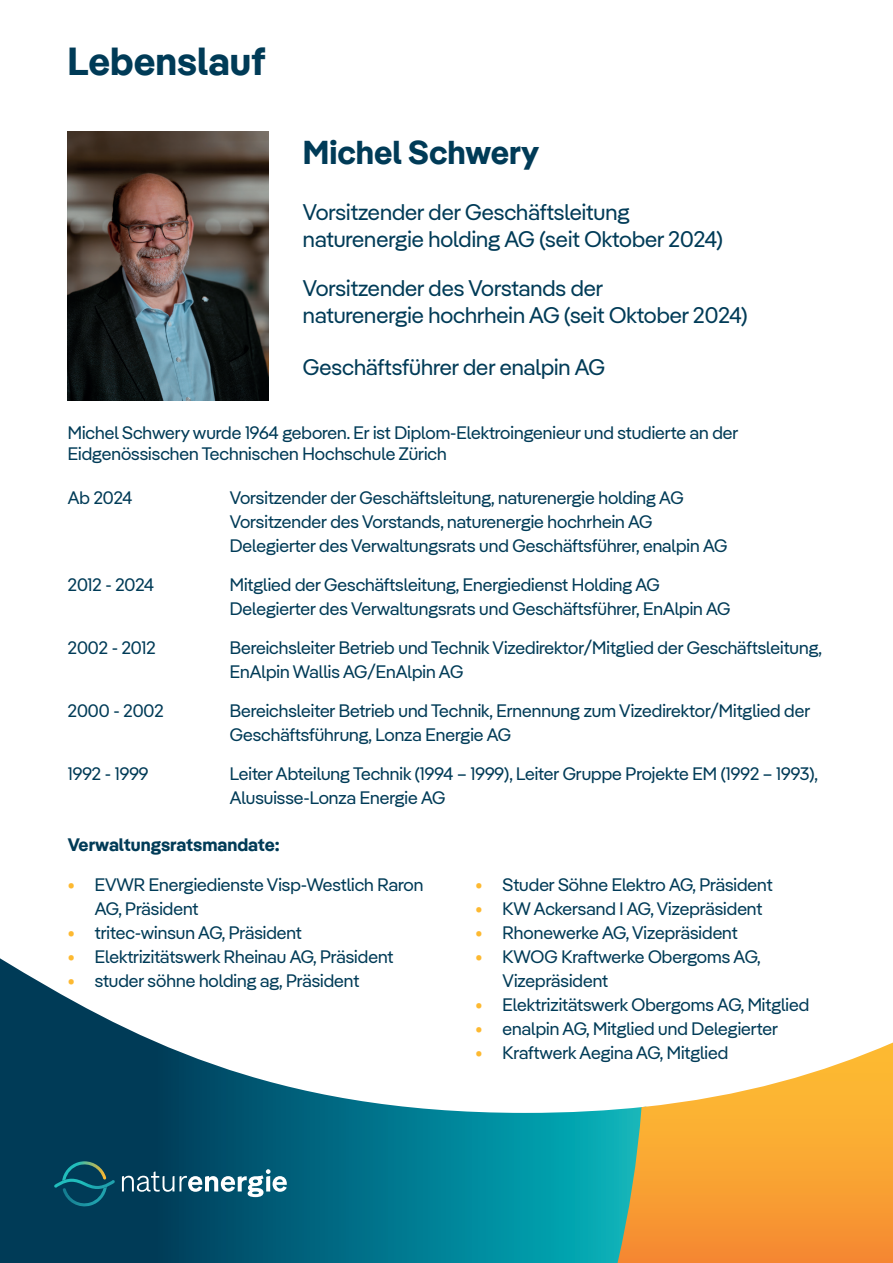
<style>
.page{position:relative;width:893px;height:1263px;background:#fff}
.page>*{position:absolute;margin:0;border:0;box-sizing:border-box;transform-origin:0 0}
.t1{font:700 39px "Pangea";color:#003b57}
.t2{font:700 33px "Pangea";color:#003b57}
.t3{font:22.5px/27px "Pangea";color:#003b57}
.t4{font:18px/24px "Pangea";color:#003b57}
.t5{font:700 18px "Pangea";color:#003b57}
.s1{font-weight:700;color:#fdb931}
</style>
<div class="page">
<svg style="left:0;top:958px;width:617px;height:305px"></svg>
<svg style="left:617px;top:1042px;width:276px;height:221px"></svg>
<img style="left:68px;top:132px;width:201px;height:269px">
<svg style="left:122px;top:1169px;width:165px;height:28px"></svg>
<svg style="left:54px;top:1161px;width:61px;height:48px;background:#0a4f64"></svg>
<h1 class="t1" style="left:68px;top:32px;width:200px">Lebenslauf</h1>
<h2 class="t2" style="left:303px;top:128px;width:238px">Michel Schwery</h2>
<p class="t3" style="left:303px;top:197px;width:421px">Vorsitzender der Geschäftsleitung naturenergie holding AG (seit Oktober 2024)</p>
<p class="t3" style="left:303px;top:274px;width:446px">Vorsitzender des Vorstands der<br>naturenergie hochrhein AG (seit Oktober 2024)</p>
<p class="t3" style="left:303px;top:352px;width:304px">Geschäftsführer der enalpin AG</p>
<p class="t4" style="left:68px;top:421px;width:672px;line-height:21.6px">Michel Schwery wurde 1964 geboren. Er ist Diplom-Elektroingenieur und studierte an der<br>Eidgenössischen Technischen Hochschule Zürich</p>
<p class="t4" style="left:68px;top:484px;width:66px">Ab 2024</p>
<p class="t4" style="left:230px;top:484px;width:499px">Vorsitzender der Geschäftsleitung, naturenergie holding AG<br>Vorsitzender des Vorstands, naturenergie hochrhein AG<br>Delegierter des Verwaltungsrats und Geschäftsführer, enalpin AG</p>
<p class="t4" style="left:68px;top:571px;width:88px">2012 - 2024</p>
<p class="t4" style="left:230px;top:571px;width:502px">Mitglied der Geschäftsleitung, Energiedienst Holding AG<br>Delegierter des Verwaltungsrats und Geschäftsführer, EnAlpin AG</p>
<p class="t4" style="left:68px;top:634px;width:89px">2002 - 2012</p>
<p class="t4" style="left:230px;top:634px;width:594px">Bereichsleiter Betrieb und Technik Vizedirektor/Mitglied der Geschäftsleitung,<br>EnAlpin Wallis AG/EnAlpin AG</p>
<p class="t4" style="left:68px;top:697px;width:97px">2000 - 2002</p>
<p class="t4" style="left:230px;top:697px;width:582px">Bereichsleiter Betrieb und Technik, Ernennung zum Vizedirektor/Mitglied der<br>Geschäftsführung, Lonza Energie AG</p>
<p class="t4" style="left:68px;top:760px;width:82px">1992 - 1999</p>
<p class="t4" style="left:230px;top:760px;width:590px">Leiter Abteilung Technik (1994 – 1999), Leiter Gruppe Projekte EM (1992 – 1993),<br>Alusuisse-Lonza Energie AG</p>
<p class="t5" style="left:68px;top:831px;width:213px">Verwaltungsratsmandate:</p>
<p class="t4" style="left:95px;top:872px;width:330px;text-indent:-27px"><span class="s1">•</span> EVWR Energiedienste Visp-Westlich Raron<br>AG, Präsident</p>
<p class="t4" style="left:68px;top:920px;width:235px"><span class="s1">•</span> tritec-winsun AG, Präsident</p>
<p class="t4" style="left:68px;top:944px;width:327px"><span class="s1">•</span> Elektrizitätswerk Rheinau AG, Präsident</p>
<p class="t4" style="left:68px;top:968px;width:293px"><span class="s1">•</span> studer söhne holding ag, Präsident</p>
<p class="t4" style="left:476px;top:872px;width:298px"><span class="s1">•</span> Studer Söhne Elektro AG, Präsident</p>
<p class="t4" style="left:476px;top:896px;width:288px"><span class="s1">•</span> KW Ackersand I AG, Vizepräsident</p>
<p class="t4" style="left:476px;top:920px;width:263px"><span class="s1">•</span> Rhonewerke AG, Vizepräsident</p>
<p class="t4" style="left:503px;top:944px;width:260px;text-indent:-27px"><span class="s1">•</span> KWOG Kraftwerke Obergoms AG,<br>Vizepräsident</p>
<p class="t4" style="left:476px;top:992px;width:335px"><span class="s1">•</span> Elektrizitätswerk Obergoms AG, Mitglied</p>
<p class="t4" style="left:476px;top:1016px;width:304px"><span class="s1">•</span> enalpin AG, Mitglied und Delegierter</p>
<p class="t4" style="left:476px;top:1040px;width:254px"><span class="s1">•</span> Kraftwerk Aegina AG, Mitglied</p>
</div>
